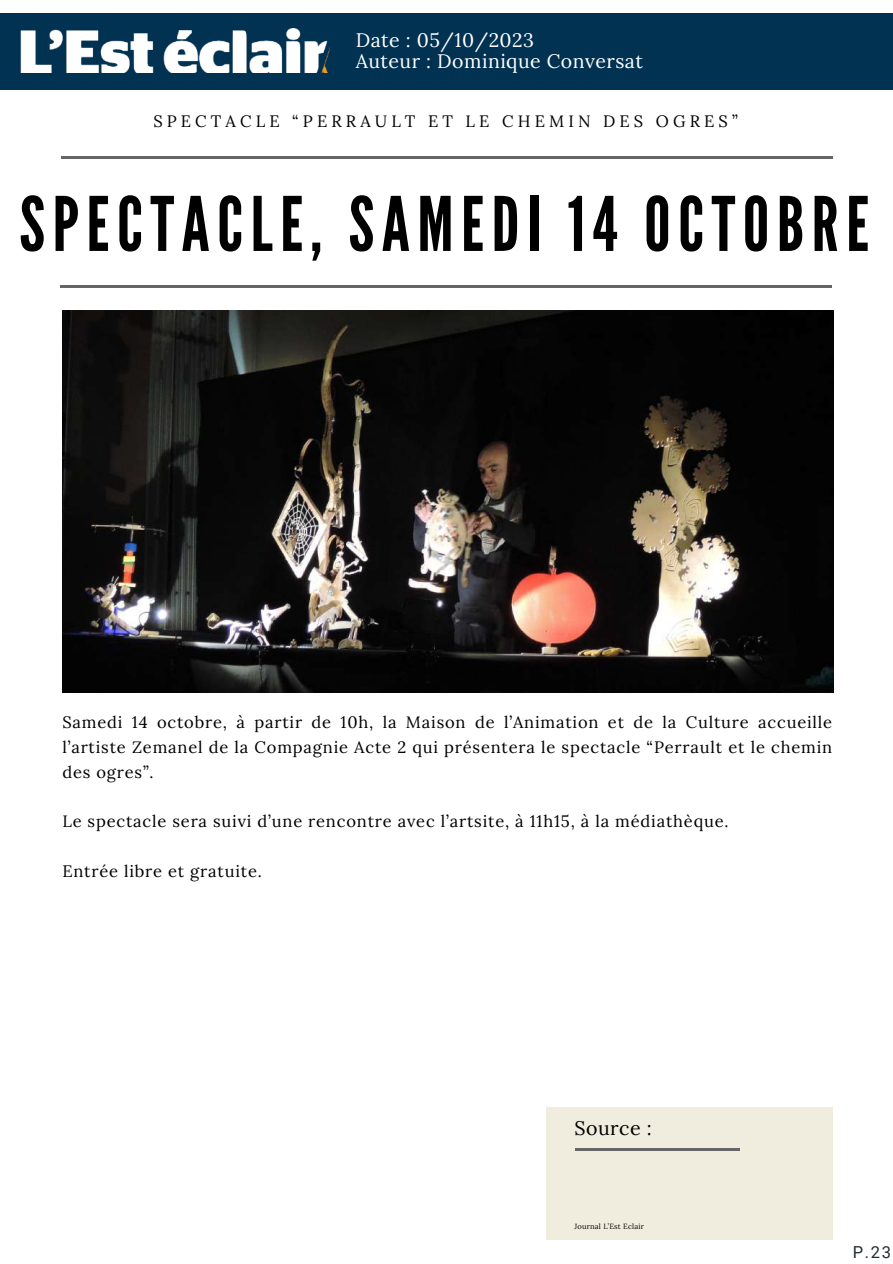
<style>
.page{position:relative;width:893px;height:1264px;background:#fff}
.page>*{position:absolute;margin:0;border:0;box-sizing:border-box;transform-origin:0 0}
.t1{font:75px "League Gothic";letter-spacing:.1em;color:#000}
.t2{font:19.65px "Lora";letter-spacing:.025em;color:#000}
.t3{font:19.5px/21.3px "Lora";letter-spacing:.025em;color:#fff}
.t4{font:16.5px/24.8px "Lora";letter-spacing:.05em;color:#000;text-align:justify}
.t5{font:16.5px "Lora";letter-spacing:.25em;color:#000}
.t6{font:16.5px "Roboto";color:#232c31}
.t7{font:7.5px "Lora";letter-spacing:.025em;color:#000}
</style>
<div class="page">
<hr style="left:61px;top:156px;width:771px;height:2px;background:#666">
<hr style="left:60px;top:285px;width:771px;height:2px;background:#666">
<div style="left:0;top:13px;width:892px;height:76px;background:#013251"></div>
<img style="left:21px;top:28px;width:308px;height:44px">
<div style="left:545px;top:1106px;width:287px;height:133px;background:#f0edde"></div>
<hr style="left:575px;top:1148px;width:164px;height:2px;background:#666">
<img style="left:62px;top:310px;width:771px;height:383px">
<p class="t3" style="left:356px;top:29px;width:289px">Date : 05/10/2023<br>Auteur : Dominique Conversat</p>
<p class="t5" style="left:153px;top:111px;width:586px">SPECTACLE “PERRAULT ET LE CHEMIN DES OGRES”</p>
<h1 class="t1" style="left:19px;top:181px;width:851px">SPECTACLE, SAMEDI 14 OCTOBRE</h1>
<p class="t4" style="left:62px;top:710px;width:771px">Samedi 14 octobre, à partir de 10h, la Maison de l’Animation et de la Culture accueille l’artiste Zemanel de la Compagnie Acte 2 qui présentera le spectacle “Perrault et le chemin des ogres”.</p>
<p class="t4" style="left:62px;top:808px;width:667px">Le spectacle sera suivi d’une rencontre avec l’artsite, à 11h15, à la médiathèque.</p>
<p class="t4" style="left:62px;top:858px;width:201px">Entrée libre et gratuite.</p>
<p class="t2" style="left:574px;top:1114px;width:79px">Source :</p>
<p class="t7" style="left:574px;top:1221px;width:71px">Journal L’Est Eclair</p>
<p class="t6" style="left:852px;top:1242px;width:40px">P.23</p>
</div>
